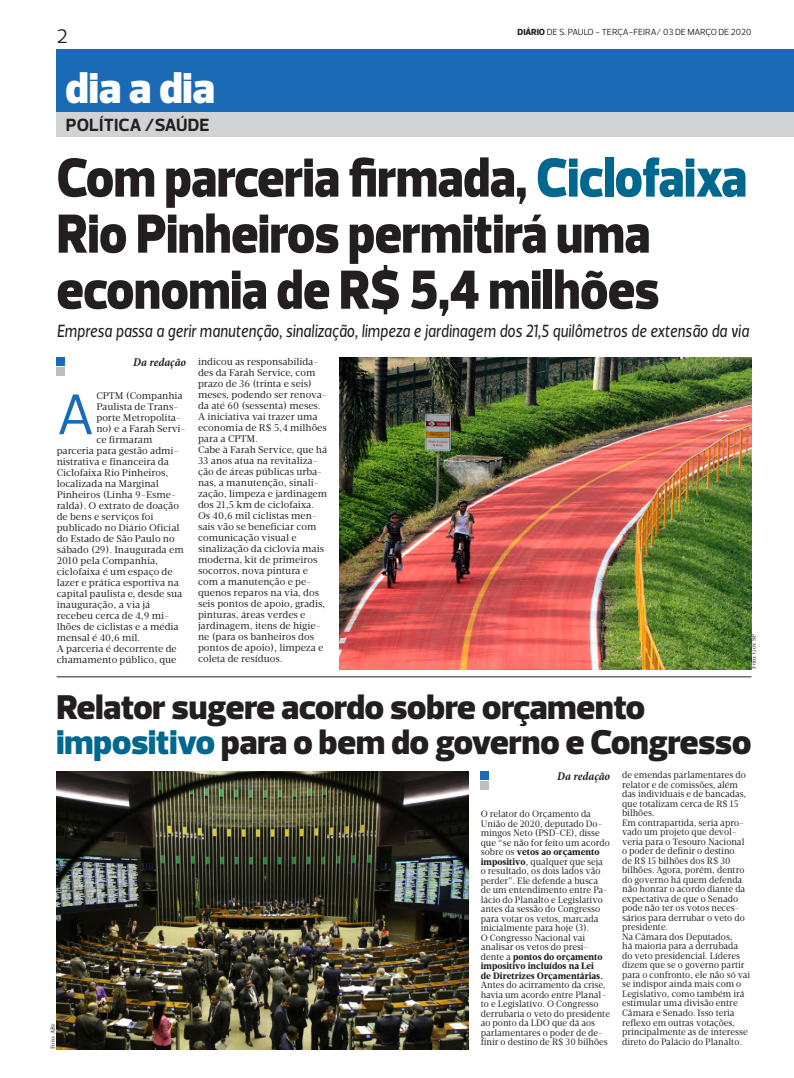
<style>
.page{position:relative;width:794px;height:1078px;background:#fff}
.page>*{position:absolute;margin:0;border:0;box-sizing:border-box;transform-origin:0 0}
.t1{font:58px "Prelo";color:#1a6bb6}
.t2{font:900 56px/56px "Prelo";color:#231f20;scale:.9 1}
.t3{font:900 44px "Prelo";color:#fff}
.t4{font:900 35px/35px "Prelo";color:#231f20}
.t5{font:20px "Prelo";color:#231f20}
.t6{font:italic 18px "Velino Sans";color:#231f20;scale:.84 1}
.t7{font:700 18px "Prelo";color:#231f20}
.t8{font:italic 700 condensed 12px "Minion Pro";letter-spacing:-.005em;color:#231f20}
.t9{font:10px/11px "Velino Text";color:#231f20}
.t10{font:9.5px/9.5px "Velino Text";color:#231f20;scale:.94 1}
.t11{font:9px "Prelo";letter-spacing:-.01em;color:#231f20}
.t12{font:6px "Velino Text";color:#231f20}
.s1{font-weight:800}
.s2{color:#00688f}
.s3{font-weight:900}
</style>
<div class="page">
<div style="left:57px;top:50px;width:737px;height:62px;background:#1b6ab5"></div>
<div style="left:57px;top:112px;width:737px;height:25px;background:#d1d2d4"></div>
<div style="left:57px;top:367px;width:8px;height:9px;background:#bcbdc0"></div>
<div style="left:57px;top:357px;width:8px;height:9px;background:#1b6ab5"></div>
<div style="left:481px;top:781px;width:8px;height:8px;background:#bcbdc0"></div>
<div style="left:481px;top:771px;width:8px;height:8px;background:#1b6ab5"></div>
<hr style="left:57px;top:676px;width:694px;height:1px;background:#231f20">
<img style="left:57px;top:771px;width:412px;height:278px">
<img style="left:339px;top:357px;width:412px;height:312px">
<h3 class="t5" style="left:57px;top:24px;width:12px">2</h3>
<h3 class="t3" style="left:66px;top:61px;width:151px">dia a dia</h3>
<p class="t7" style="left:66px;top:114px;width:145px">POLÍTICA /SAÚDE</p>
<p class="t11" style="left:517px;top:27px;width:235px"><span class="s1">DIÁRIO</span> DE S. PAULO - TERÇA-FEIRA/ 03 DE MARÇO DE 2020</p>
<p class="t2" style="left:57px;top:150px;width:768px">Com parceria firmada, <span class="s2">Ciclofaixa<br></span>Rio Pinheiros permitirá uma economia de R$ 5,4 milhões</p>
<p class="t6" style="left:57px;top:320px;width:825px">Empresa passa a gerir manutenção, sinalização, limpeza e jardinagem dos 21,5 quilômetros de extensão da via</p>
<p class="t8" style="left:133px;top:354px;width:54px">Da redação</p>
<p class="t1" style="left:57px;top:379px;width:39px">A</p>
<p class="t9" style="left:96px;top:390px;width:88px">CPTM (Companhia</p>
<p class="t9" style="left:198px;top:356px;width:130px">indicou as responsabilida&shy;des da Farah Service, com prazo de 36 (trinta e seis) meses, podendo ser renova&shy;da até 60 (sessenta) meses.<br>A iniciativa vai trazer uma economia de R$ 5,4 milhões para a CPTM.</p>
<p class="t9" style="left:198px;top:444px;width:131px">Cabe à Farah Service, que há<br>33 anos atua na revitaliza&shy;ção de áreas públicas urba&shy;nas, a manutenção, sinali&shy;zação, limpeza e jardinagem dos 21,5 km de ciclofaixa.<br>Os 40,6 mil ciclistas men&shy;sais vão se beneficiar com comunicação visual e sinalização da ciclovia mais moderna, kit de primeiros socorros, nova pintura e com a manutenção e pe&shy;quenos reparos na via, dos seis pontos de apoio, gradis, pinturas, áreas verdes e jardinagem, itens de higie&shy;ne (para os banheiros dos pontos de apoio), limpeza e coleta de resíduos.</p>
<p class="t4" style="left:56px;top:689px;width:696px">Relator sugere acordo sobre orçamento <span class="s2">impositivo</span> para o bem do governo e Congresso</p>
<p class="t8" style="left:557px;top:767px;width:54px">Da redação</p>
<p class="t10" style="left:481px;top:808px;width:139px">O relator do Orçamento da<br>União de 2020, deputado Do&shy;mingos Neto (PSD-CE), disse que “se não for feito um acordo sobre os <span class="s3">vetos ao orçamento impositivo</span>, qualquer que seja o resultado, os dois lados vão perder”. Ele defende a busca de um entendimento entre Pa&shy;lácio do Planalto e Legislativo antes da sessão do Congresso para votar os vetos, marcada inicialmente para hoje (3).</p>
<p class="t10" style="left:481px;top:932px;width:139px">O Congresso Nacional vai analisar os vetos do presi&shy;dente a <span class="s3">pontos do orçamento impositivo incluídos na Lei<br>de Diretrizes Orçamentárias.<br></span>Antes do acirramento da crise, havia um acordo entre Planal&shy;to e Legislativo. O Congresso derrubaria o veto do presidente ao ponto da LDO que dá aos parlamentares o poder de de&shy;finir o destino de R$ 30 bilhões</p>
<p class="t9" style="left:96px;top:401px;width:84px">Paulista de Trans-</p>
<p class="t9" style="left:96px;top:412px;width:86px">porte Metropolita-</p>
<p class="t9" style="left:96px;top:423px;width:91px">no) e a Farah Servi-</p>
<p class="t9" style="left:96px;top:434px;width:58px">ce firmaram</p>
<p class="t9" style="left:57px;top:445px;width:124px">parceria para gestão admi-</p>
<p class="t9" style="left:57px;top:456px;width:114px">nistrativa e financeira da</p>
<p class="t9" style="left:57px;top:467px;width:113px">Ciclofaixa Rio Pinheiros,</p>
<p class="t9" style="left:57px;top:478px;width:104px">localizada na Marginal</p>
<p class="t9" style="left:57px;top:489px;width:121px">Pinheiros (Linha 9-Esme-</p>
<p class="t9" style="left:57px;top:500px;width:124px">ralda). O extrato de doação</p>
<p class="t9" style="left:57px;top:511px;width:98px">de bens e serviços foi</p>
<p class="t9" style="left:57px;top:522px;width:124px">publicado no Diário Oficial</p>
<p class="t9" style="left:57px;top:533px;width:119px">do Estado de São Paulo no</p>
<p class="t9" style="left:57px;top:544px;width:128px">sábado (29). Inaugurada em</p>
<p class="t9" style="left:57px;top:555px;width:103px">2010 pela Companhia,</p>
<p class="t9" style="left:57px;top:566px;width:117px">ciclofaixa é um espaço de</p>
<p class="t9" style="left:57px;top:577px;width:124px">lazer e prática esportiva na</p>
<p class="t9" style="left:57px;top:588px;width:127px">capital paulista e, desde sua</p>
<p class="t9" style="left:57px;top:599px;width:95px">inauguração, a via já</p>
<p class="t9" style="left:57px;top:610px;width:114px">recebeu cerca de 4,9 mi-</p>
<p class="t9" style="left:57px;top:621px;width:124px">lhões de ciclistas e a média</p>
<p class="t9" style="left:57px;top:632px;width:85px">mensal é 40,6 mil.</p>
<p class="t9" style="left:57px;top:643px;width:122px">A parceria é decorrente de chamamento público, que</p>
<p class="t12" style="left:750px;top:668px;width:37px;rotate:-90deg">Foto: Gov SP</p>
<p class="t10" style="left:622px;top:770px;width:133px">de emendas parlamentares do relator e de comissões, além das individuais e de bancadas, que totalizam cerca de R$ 15 bilhões.</p>
<p class="t10" style="left:622px;top:817px;width:133px">Em contrapartida, seria apro&shy;vado um projeto que devol&shy;veria para o Tesouro Nacional o poder de definir o destino de R$ 15 bilhões dos R$ 30 bilhões. Agora, porém, dentro do governo há quem defenda não honrar o acordo diante da expectativa de que o Senado pode não ter os votos neces&shy;sários para derrubar o veto do presidente.</p>
<p class="t10" style="left:622px;top:931px;width:138px">Na Câmara dos Deputados,<br>há maioria para a derrubada do veto presidencial. Líderes dizem que se o governo partir para o confronto, ele não só vai se indispor ainda mais com o<br>Legislativo, como também irá estimular uma divisão entre<br>Câmara e Senado. Isso teria reflexo em outras votações, principalmente as de interesse direto do Palácio do Planalto.</p>
<p class="t12" style="left:49px;top:1048px;width:27px;rotate:-90deg">Foto: ABr</p>
</div>
